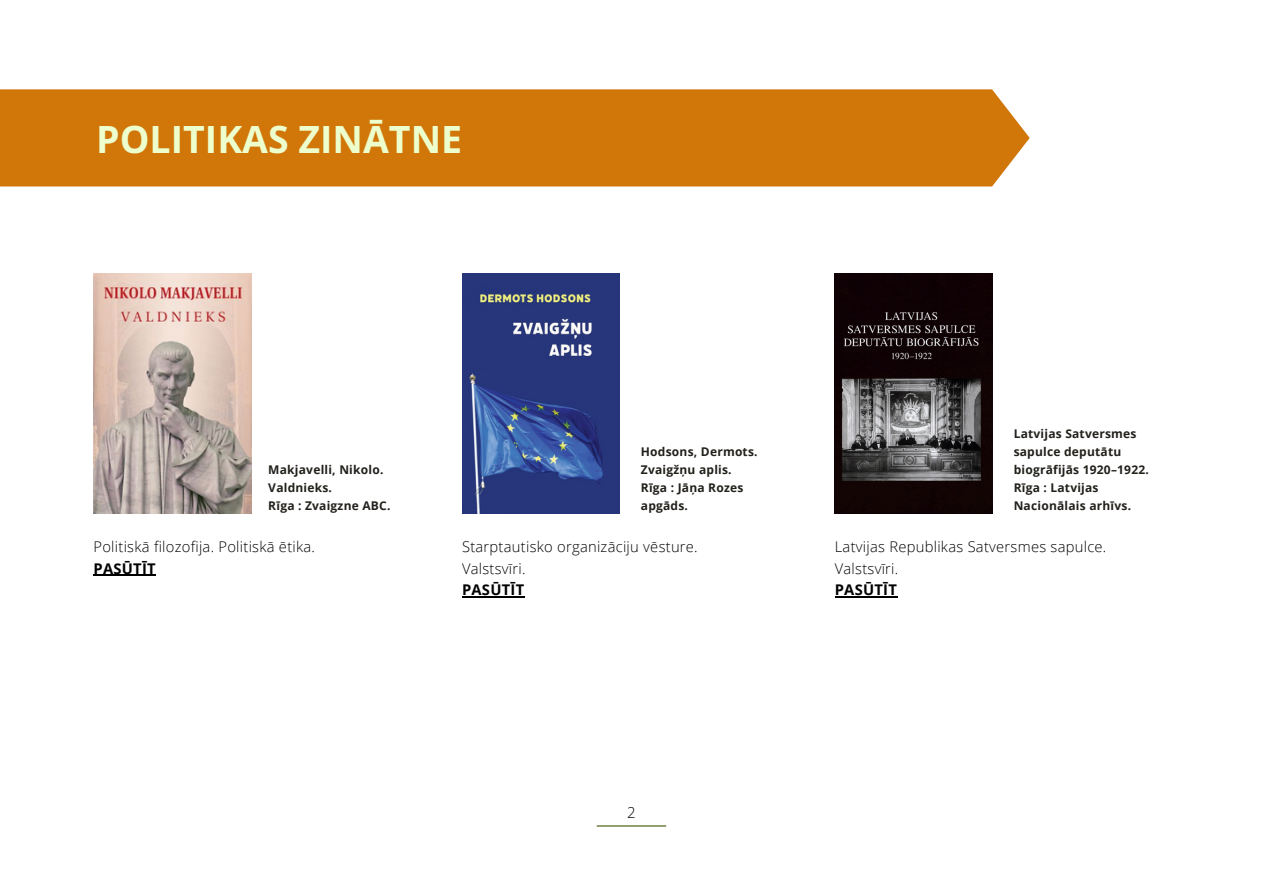
<style>
.page{position:relative;width:1263px;height:894px;background:#fff}
.page>*{position:absolute;margin:0;border:0;box-sizing:border-box;transform-origin:0 0}
.t1{font:700 37.5px "Open Sans";color:#edffcc}
.t2{font:300 15px "Open Sans";color:#000}
.t3{font:300 14.7px/21.3px "Open Sans";letter-spacing:.02em;color:#000}
.t4{font:700 12px/18px "Open Sans";letter-spacing:.02em;color:#22201b}
.s1{font-weight:700}
</style>
<div class="page">
<hr style="left:597px;top:825px;width:69px;height:1px;background:#3b5704">
<div style="left:0;top:89px;width:1029px;height:97px;background:#d17609"></div>
<img style="left:94px;top:274px;width:157px;height:239px">
<img style="left:462px;top:274px;width:158px;height:239px">
<img style="left:835px;top:274px;width:157px;height:239px">
<hr style="left:94px;top:574px;width:62px;height:1px;background:#000">
<hr style="left:462px;top:596px;width:62px;height:1px;background:#000">
<hr style="left:835px;top:596px;width:62px;height:1px;background:#000">
<p class="t1" style="left:96px;top:112px;width:367px">POLITIKAS ZINĀTNE</p>
<p class="t4" style="left:268px;top:460px;width:117px">Makjavelli, Nikolo.</p>
<h2 class="t4" style="left:268px;top:478px;width:65px">Valdnieks.</h2>
<p class="t4" style="left:268px;top:496px;width:124px">Rīga : Zvaigzne ABC.</p>
<p class="t3" style="left:94px;top:535px;width:223px">Politiskā filozofija. Politiskā ētika.<br><span class="s1">PASŪTĪT</span></p>
<p class="t4" style="left:641px;top:442px;width:118px">Hodsons, Dermots.</p>
<h2 class="t4" style="left:641px;top:460px;width:92px">Zvaigžņu aplis.</h2>
<p class="t4" style="left:641px;top:478px;width:104px">Rīga : Jāņa Rozes apgāds.</p>
<p class="t3" style="left:462px;top:535px;width:237px">Starptautisko organizāciju vēsture.<br>Valstsvīri.<br><span class="s1">PASŪTĪT</span></p>
<h2 class="t4" style="left:1014px;top:424px;width:137px">Latvijas Satversmes sapulce deputātu biogrāfijās 1920–1922.</h2>
<p class="t4" style="left:1014px;top:478px;width:119px">Rīga : Latvijas<br>Nacionālais arhīvs.</p>
<p class="t3" style="left:835px;top:535px;width:273px">Latvijas Republikas Satversmes sapulce.<br>Valstsvīri.<br><span class="s1">PASŪTĪT</span></p>
<h1 class="t2" style="left:627px;top:801px;width:10px">2</h1>
</div>
